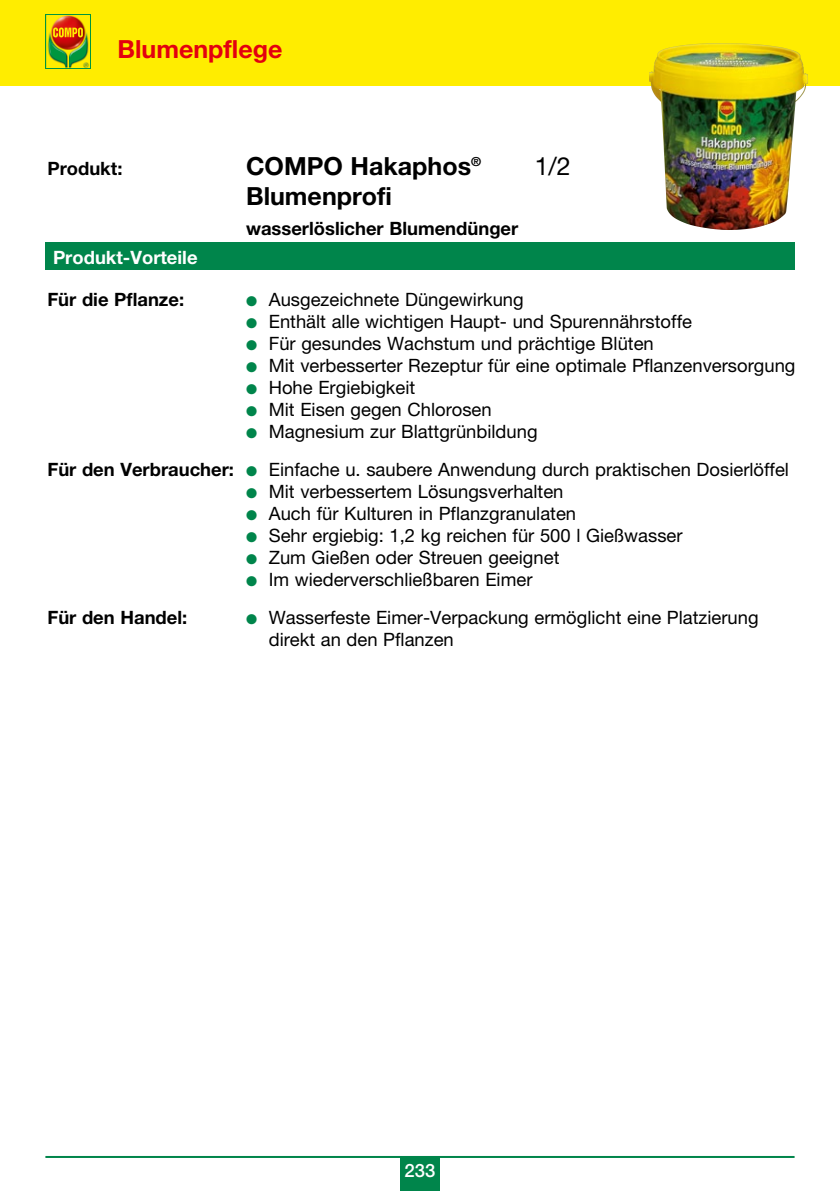
<style>
.page{position:relative;width:840px;height:1191px;background:#fff}
.page>*{position:absolute;margin:0;border:0;box-sizing:border-box;transform-origin:0 0}
.t1{font:700 25px "Helvetica Neue";color:#000}
.t2{font:700 25px "Helvetica Neue";color:#e3000f}
.t3{font:25px "Helvetica Neue";color:#000}
.t4{font:18.4px/38px "Helvetica Neue";color:#000}
.t5{font:700 18.4px "Helvetica Neue";color:#000}
.t6{font:700 18.4px "Helvetica Neue";color:#fff}
.t7{font:500 18.4px "Helvetica Neue";color:#fff}
.s1{color:#00854b}
.s2{font-weight:700}
</style>
<div class="page">
<div style="left:0;top:0;width:839px;height:85px;background:#ffed00"></div>
<svg style="left:45px;top:14px;width:46px;height:54px"></svg>
<img style="left:46px;top:15px;width:44px;height:52px">
<svg style="left:53px;top:27px;width:30px;height:10px"></svg>
<div style="left:400px;top:1157px;width:39px;height:34px;background:#00854b"></div>
<hr style="left:45px;top:1156px;width:749px;height:2px;background:#00854b">
<div style="left:45px;top:242px;width:749px;height:27px;background:#00854b"></div>
<img style="left:648px;top:43px;width:159px;height:187px">
<h1 class="t2" style="left:117px;top:33px;width:166px">Blumenpflege</h1>
<p class="t5" style="left:47px;top:157px;width:76px">Produkt:</p>
<h1 class="t1" style="left:246px;top:150px;width:236px">COMPO Hakaphos<sup>®</sup></h1>
<h1 class="t3" style="left:534px;top:151px;width:38px">1/2</h1>
<h1 class="t1" style="left:246px;top:180px;width:147px">Blumenprofi</h1>
<p class="t5" style="left:246px;top:217px;width:273px">wasserlöslicher Blumendünger</p>
<p class="t6" style="left:53px;top:246px;width:146px">Produkt-Vorteile</p>
<p class="t5" style="left:47px;top:288px;width:138px">Für die Pflanze:</p>
<p class="t4" style="left:246px;top:280px;width:279px"><span class="s1">●</span> Ausgezeichnete Düngewirkung</p>
<p class="t4" style="left:246px;top:302px;width:447px"><span class="s1">●</span> Enthält alle wichtigen Haupt- und Spurennährstoffe</p>
<p class="t4" style="left:246px;top:324px;width:409px"><span class="s1">●</span> Für gesundes Wachstum und prächtige Blüten</p>
<p class="t4" style="left:246px;top:346px;width:550px"><span class="s1">●</span> Mit verbesserter Rezeptur für eine optimale Pflanzenversorgung</p>
<p class="t4" style="left:246px;top:368px;width:171px"><span class="s1">●</span> Hohe Ergiebigkeit</p>
<p class="t4" style="left:246px;top:390px;width:247px"><span class="s1">●</span> Mit Eisen gegen Chlorosen</p>
<p class="t4" style="left:47px;top:412px;width:742px;text-indent:198px"><span class="s1">●</span> Magnesium zur Blattgrünbildung<br><span class="s2">Für den Verbraucher:</span> <span class="s1">●</span> Einfache u. saubere Anwendung durch praktischen Dosierlöffel</p>
<p class="t4" style="left:246px;top:472px;width:319px"><span class="s1">●</span> Mit verbessertem Lösungsverhalten</p>
<p class="t4" style="left:246px;top:494px;width:331px"><span class="s1">●</span> Auch für Kulturen in Pflanzgranulaten</p>
<p class="t4" style="left:246px;top:516px;width:438px"><span class="s1">●</span> Sehr ergiebig: 1,2 kg reichen für 500 l Gießwasser</p>
<p class="t4" style="left:246px;top:538px;width:315px"><span class="s1">●</span> Zum Gießen oder Streuen geeignet</p>
<p class="t4" style="left:246px;top:560px;width:288px"><span class="s1">●</span> Im wiederverschließbaren Eimer</p>
<p class="t5" style="left:47px;top:606px;width:141px">Für den Handel:</p>
<p class="t4" style="left:268px;top:606px;width:491px;line-height:22px;text-indent:-23px"><span class="s1">●</span> Wasserfeste Eimer-Verpackung ermöglicht eine Platzierung direkt an den Pflanzen</p>
<p class="t7" style="left:404px;top:1159px;width:32px">233</p>
</div>
